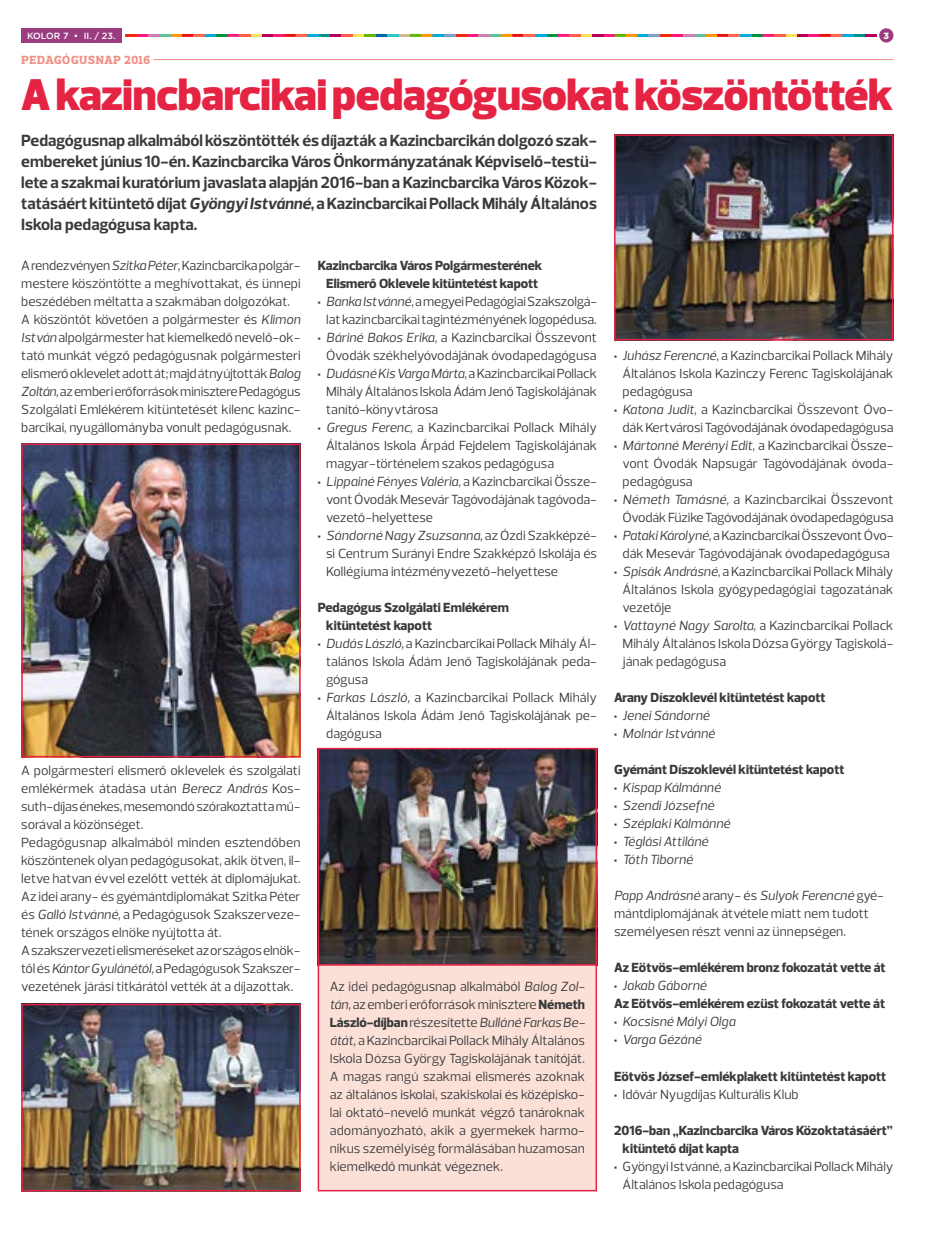
<style>
.page{position:relative;width:936px;height:1234px;background:#fff}
.page>*{position:absolute;margin:0;border:0;box-sizing:border-box;transform-origin:0 0}
.t1{font:900 45px "Prelo";letter-spacing:-.005em;color:#e52444}
.t2{font:700 16.5px/21px "Prelo";color:#383a3b;text-align:justify}
.t3{font:13.5px/18px "Prelo";color:#383a3b;text-align:justify}
.t4{font:800 13.5px/18px "Prelo";color:#383a3b}
.t5{font:italic 13.5px "Prelo";color:#383a3b}
.t6{font:800 12px "Prelo Slab";letter-spacing:.065em;color:#f09187}
.t7{font:500 9px "Gotham";color:#fff}
.t8{font:900 9px "Gotham";color:#fff}
.s1{font-style:italic}
.s2{font-family:"Prelo Slab";font-weight:800}
.s3{font-weight:800}
.s4{font-family:"Prelo Slab";font-weight:800;font-style:normal}
.s5{font-family:"Prelo Slab"}
.s6{font-weight:400;font-style:italic}
</style>
<div class="page">
<svg style="left:125px;top:34px;width:751px;height:3px;background:#ad6e67"></svg>
<div style="left:879px;top:28px;width:14px;height:15px;background:#9b3c81;border-radius:50%"></div>
<div style="left:21px;top:28px;width:100px;height:15px;background:#9b3c81"></div>
<hr style="left:21px;top:59px;width:872px;height:1px;background:#f09187">
<div style="left:21px;top:56px;width:133px;height:6px;background:#fff"></div>
<img style="left:24px;top:446px;width:273px;height:308px">
<div style="left:21px;top:443px;width:279px;height:314px;border:2px solid #e52444"></div>
<img style="left:617px;top:137px;width:273px;height:200px">
<div style="left:614px;top:134px;width:279px;height:206px;border:2px solid #e52444"></div>
<img style="left:320px;top:750px;width:274px;height:212px">
<div style="left:317px;top:747px;width:280px;height:218px;border:2px solid #e52444"></div>
<div style="left:318px;top:964px;width:278px;height:226px;background:#fbe0d7"></div>
<div style="left:317px;top:963px;width:280px;height:228px;border:2px solid #e52444"></div>
<img style="left:24px;top:1006px;width:273px;height:182px">
<div style="left:21px;top:1003px;width:279px;height:188px;border:2px solid #e52444"></div>
<p class="t7" style="left:27px;top:29px;width:90px">KOLOR 7 • II. / 23.</p>
<p class="t8" style="left:883px;top:29px;width:7px">3</p>
<p class="t6" style="left:21px;top:53px;width:130px">PEDAGÓGUSNAP 2016</p>
<h1 class="t1" style="left:21px;top:68px;width:873px">A kazincbarcikai pedagógusokat köszöntötték</h1>
<p class="t2" style="left:21px;top:130px;width:577px">Pedagógusnap alkalmából köszöntötték és díjazták a Kazincbarcikán dolgozó szak&shy;embereket június 10-én. Kazincbarcika Város Önkormányzatának Képviselő-testü&shy;lete a szakmai kuratórium javaslata alapján 2016-ban a Kazincbarcika Város Közok&shy;tatásáért kitüntető díjat <span class="s1">Gyöngyi Istvánné</span>, a Kazincbarcikai Pollack Mihály Általános Iskola pedagógusa kapta.</p>
<p class="t3" style="left:21px;top:257px;width:281px;text-align:left">A rendezvényen <span class="s1">Szitka Péter,</span> Kazincbarcika polgár&shy;mestere köszöntötte a meghívottakat, és ünnepi beszédében méltatta a szakmában dolgozókat.<br>A köszöntőt követően a polgármester és <span class="s1">Klimon István</span> alpolgármester hat kiemelkedő nevelő-ok&shy;tató munkát végző pedagógusnak polgármesteri elismerő oklevelet adott át; majd átnyújtották <span class="s1">Balog Zoltán,</span> az emberi erőforrások minisztere Pedagógus Szolgálati Emlékérem kitüntetését kilenc kazinc&shy;barcikai, nyugállományba vonult pedagógusnak.</p>
<p class="t3" style="left:21px;top:760px;width:281px;text-align:left">A polgármesteri elismerő oklevelek és szolgálati emlékérmek átadása után <span class="s1">Berecz András</span> Kos&shy;suth-díjas énekes, mesemondó szórakoztatta mű&shy;sorával a közönséget.<br>Pedagógusnap alkalmából minden esztendőben köszöntenek olyan pedagógusokat, akik ötven, il&shy;letve hatvan évvel ezelőtt vették át diplomájukat.<br>Az idei arany- és gyémántdiplomákat Szitka Péter és <span class="s1">Galló Istvánné,</span> a Pedagógusok Szakszerveze&shy;tének országos elnöke nyújtotta át.<br>A szakszervezeti elismeréseket az országos elnök&shy;től és <span class="s1">Kántor Gyulánétól,</span> a Pedagógusok Szakszer&shy;vezetének járási titkárától vették át a díjazottak.</p>
<p class="t4" style="left:317px;top:256px;width:226px;text-align:center">Kazincbarcika Város Polgármesterének<br>Elismerő Oklevele kitüntetést kapott</p>
<p class="t3" style="left:317px;top:292px;width:281px;text-align:right"><span class="s2">•</span> <span class="s1">Banka Istvánné,</span> a megyei Pedagógiai Szakszolgá&shy;lat kazincbarcikai tagintézményének logopédusa.</p>
<p class="t3" style="left:317px;top:328px;width:281px;text-align:center"><span class="s2">•</span> <span class="s1">Báriné Bakos Erika,</span> a Kazincbarcikai Összevont<br>Óvodák székhelyóvodájának óvodapedagógusa</p>
<p class="t3" style="left:326px;top:364px;width:272px;text-indent:-9px"><span class="s2">•</span> <span class="s1">Dudásné Kis Varga Márta,</span> a Kazincbarcikai Pollack Mihály Általános Iskola Ádám Jenő Tagiskolájának tanító-könyvtárosa</p>
<p class="t3" style="left:326px;top:418px;width:272px;text-indent:-9px"><span class="s2">•</span> <span class="s1">Gregus Ferenc,</span> a Kazincbarcikai Pollack Mihály Általános Iskola Árpád Fejdelem Tagiskolájának magyar-történelem szakos pedagógusa</p>
<p class="t3" style="left:326px;top:472px;width:272px;text-indent:-9px"><span class="s2">•</span> <span class="s1">Lippainé Fényes Valéria,</span> a Kazincbarcikai Össze&shy;vont Óvodák Mesevár Tagóvodájának tagóvoda&shy;vezető-helyettese</p>
<p class="t3" style="left:326px;top:526px;width:272px;text-indent:-9px"><span class="s2">•</span> <span class="s1">Sándorné Nagy Zsuzsanna,</span> az Ózdi Szakképzé&shy;si Centrum Surányi Endre Szakképző Iskolája és Kollégiuma intézményvezető-helyettese</p>
<p class="t4" style="left:326px;top:598px;width:184px;text-indent:-9px">Pedagógus Szolgálati Emlékérem kitüntetést kapott</p>
<p class="t3" style="left:326px;top:634px;width:272px;text-indent:-9px"><span class="s2">•</span> <span class="s1">Dudás László,</span> a Kazincbarcikai Pollack Mihály Ál&shy;talános Iskola Ádám Jenő Tagiskolájának peda&shy;gógusa</p>
<p class="t3" style="left:326px;top:688px;width:272px;text-indent:-9px"><span class="s2">•</span> <span class="s1">Farkas László,</span> a Kazincbarcikai Pollack Mihály Általános Iskola Ádám Jenő Tagiskolájának pe&shy;dagógusa</p>
<p class="t3" style="left:330px;top:977px;width:257px">Az idei pedagógusnap alkalmából <span class="s1">Balog Zol&shy;tán,</span> az emberi erőforrások minisztere <span class="s3">Németh László-díjban</span> részesítette <span class="s1">Bulláné Farkas Be&shy;átát,</span> a Kazincbarcikai Pollack Mihály Általános Iskola Dózsa György Tagiskolájának tanítóját.<br>A magas rangú szakmai elismerés azoknak az általános iskolai, szakiskolai és középisko&shy;lai oktató-nevelő munkát végző tanároknak adományozható, akik a gyermekek harmo&shy;nikus személyiség formálásában huzamosan kiemelkedő munkát végeznek.</p>
<p class="t3" style="left:622px;top:346px;width:272px;text-indent:-9px"><span class="s2">•</span> <span class="s1">Juhász Ferencné,</span> a Kazincbarcikai Pollack Mihály Általános Iskola Kazinczy Ferenc Tagiskolájának pedagógusa</p>
<p class="t3" style="left:614px;top:400px;width:281px;text-align:right"><span class="s2">•</span> <span class="s1">Katona Judit,</span> a Kazincbarcikai Összevont Óvo&shy;dák Kertvárosi Tagóvodájának óvodapedagógusa</p>
<p class="t3" style="left:622px;top:436px;width:272px;text-indent:-9px"><span class="s2">•</span> <span class="s1">Mártonné Merényi Edit,</span> a Kazincbarcikai Össze&shy;vont Óvodák Napsugár Tagóvodájának óvoda&shy;pedagógusa</p>
<p class="t3" style="left:614px;top:490px;width:281px;text-align:right"><span class="s2">•</span> <span class="s1">Németh Tamásné,</span> a Kazincbarcikai Összevont<br>Óvodák Füzike Tagóvodájának óvodapedagógusa</p>
<p class="t3" style="left:614px;top:526px;width:281px;text-align:center"><span class="s2">•</span> <span class="s1">Pataki Károlyné,</span> a Kazincbarcikai Összevont Óvo&shy;dák Mesevár Tagóvodájának óvodapedagógusa</p>
<p class="t3" style="left:622px;top:562px;width:272px;text-indent:-9px"><span class="s2">•</span> <span class="s1">Spisák Andrásné,</span> a Kazincbarcikai Pollack Mihály Általános Iskola gyógypedagógiai tagozatának vezetője</p>
<p class="t3" style="left:622px;top:616px;width:272px;text-indent:-9px"><span class="s2">•</span> <span class="s1">Vattayné Nagy Sarolta,</span> a Kazincbarcikai Pollack Mihály Általános Iskola Dózsa György Tagiskolá&shy;jának pedagógusa</p>
<p class="t4" style="left:614px;top:688px;width:213px">Arany Díszoklevél kitüntetést kapott</p>
<p class="t5" style="left:614px;top:707px;width:97px"><span class="s4">•</span> Jenei Sándorné</p>
<p class="t5" style="left:614px;top:725px;width:102px"><span class="s4">•</span> Molnár Istvánné</p>
<p class="t4" style="left:614px;top:760px;width:232px">Gyémánt Díszoklevél kitüntetést kapott</p>
<p class="t5" style="left:614px;top:779px;width:108px"><span class="s4">•</span> Kispap Kálmánné</p>
<p class="t5" style="left:614px;top:797px;width:102px"><span class="s4">•</span> Szendi Józsefné</p>
<p class="t5" style="left:614px;top:815px;width:118px"><span class="s4">•</span> Széplaki Kálmánné</p>
<p class="t5" style="left:614px;top:833px;width:96px"><span class="s4">•</span> Téglási Attiláné</p>
<p class="t5" style="left:614px;top:851px;width:80px"><span class="s4">•</span> Tóth Tiborné</p>
<p class="t3" style="left:614px;top:886px;width:271px;text-align:left"><span class="s1">Papp Andrásné</span> arany- és <span class="s1">Sulyok Ferencné</span> gyé&shy;mántdiplomájának átvétele miatt nem tudott személyesen részt venni az ünnepségen.</p>
<p class="t4" style="left:614px;top:958px;width:273px">Az Eötvös-emlékérem bronz fokozatát vette át</p>
<p class="t4" style="left:614px;top:976px;width:272px"><span class="s5">•</span> <span class="s6">Jakab Gáborné<br></span>Az Eötvös-emlékérem ezüst fokozatát vette át</p>
<p class="t5" style="left:614px;top:1013px;width:123px"><span class="s4">•</span> Kocsisné Mályi Olga</p>
<p class="t5" style="left:614px;top:1031px;width:89px"><span class="s4">•</span> Varga Gézáné</p>
<p class="t4" style="left:614px;top:1066px;width:274px">Eötvös József-emlékplakett kitüntetést kapott</p>
<p class="t3" style="left:614px;top:1084px;width:186px"><span class="s2">•</span> Idővár Nyugdíjas Kulturális Klub</p>
<p class="t4" style="left:622px;top:1120px;width:272px;text-indent:-9px">2016-ban „Kazincbarcika Város Közoktatásáért” kitüntető díjat kapta</p>
<p class="t3" style="left:622px;top:1156px;width:272px;text-indent:-9px"><span class="s2">•</span> Gyöngyi Istvánné, a Kazincbarcikai Pollack Mihály<br>Általános Iskola pedagógusa</p>
</div>
